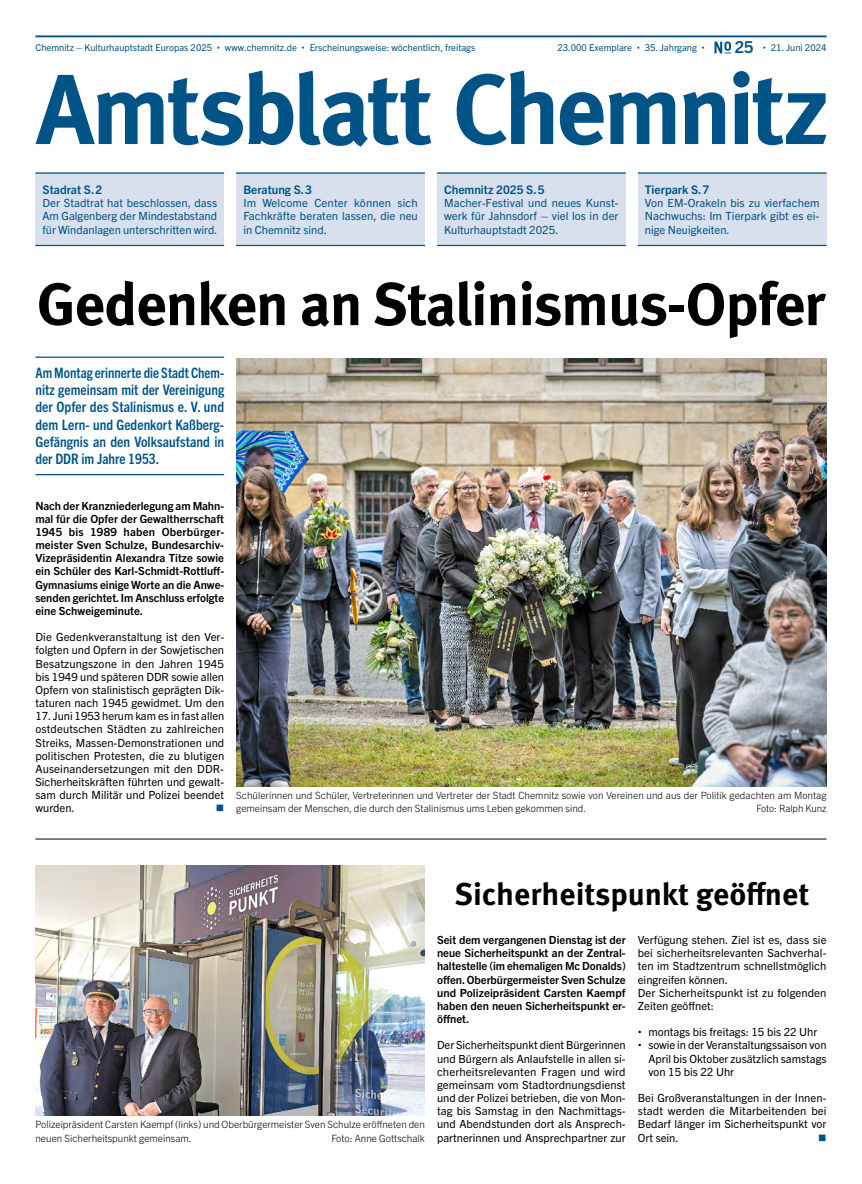
<style>
.page{position:relative;width:862px;height:1184px;background:#fff}
.page>*{position:absolute;margin:0;border:0;box-sizing:border-box;transform-origin:0 0}
.Titelseitenüberschri{font:700 60px "Meta Pro";letter-spacing:-.025em;color:#000}
.Überschrift_2_Ordnun{font:700 31.25px "Meta Pro";color:#000}
.Teaser_blau_mit_Absa{font:700 condensed 14.38px/17.2px "Trade Gothic Next LT Pro";letter-spacing:.005em;color:#005387;text-align:justify}
.Titelseitenrubrikzei{font:700 11.88px "Trade Gothic Next LT Pro";color:#005387}
.Fließtext{font:11.25px/13.1px "Trade Gothic Next LT Pro";color:#000;text-align:justify}
.Teasertext_fett{font:700 11.25px/13.1px "Trade Gothic Next LT Pro";color:#000;text-align:justify}
.Titelseitenrubrikzei-2{font:11.25px/13.1px "Trade Gothic Next LT Pro";color:#005387;text-align:justify}
.Fließtext-2{font:11.25px "Wingdings";color:#005387}
.Bildunterschrift{font:300 10px/13.1px "Trade Gothic Next LT Pro";color:#000}
.t1{font:9.38px "Trade Gothic Next LT Pro";color:#005387}
.s1{font-weight:700;font-size:16.5px}
</style>
<div class="page">
<svg style="left:714px;top:41px;width:16px;height:12px"></svg>
<svg style="left:35px;top:71px;width:258px;height:75px"></svg>
<svg style="left:299px;top:71px;width:132px;height:76px"></svg>
<svg style="left:456px;top:71px;width:97px;height:74px"></svg>
<svg style="left:559px;top:92px;width:116px;height:53px"></svg>
<svg style="left:683px;top:92px;width:41px;height:52px"></svg>
<svg style="left:732px;top:71px;width:17px;height:16px"></svg>
<svg style="left:734px;top:78px;width:92px;height:67px"></svg>
<hr style="left:35px;top:35px;width:791px;height:2px;background:#005387">
<div style="left:637px;top:172px;width:189px;height:74px;background:#d7e0ec"></div>
<hr style="left:637px;top:245px;width:189px;height:1px;background:#005387">
<hr style="left:637px;top:172px;width:189px;height:2px;background:#005387">
<div style="left:437px;top:172px;width:188px;height:74px;background:#d7e0ec"></div>
<hr style="left:437px;top:245px;width:188px;height:1px;background:#005387">
<hr style="left:437px;top:172px;width:188px;height:2px;background:#005387">
<div style="left:236px;top:172px;width:188px;height:74px;background:#d7e0ec"></div>
<hr style="left:236px;top:245px;width:188px;height:1px;background:#005387">
<hr style="left:236px;top:172px;width:188px;height:2px;background:#005387">
<div style="left:35px;top:172px;width:189px;height:74px;background:#d7e0ec"></div>
<hr style="left:35px;top:245px;width:189px;height:1px;background:#005387">
<hr style="left:35px;top:172px;width:189px;height:2px;background:#005387">
<hr style="left:35px;top:356px;width:189px;height:2px;background:#005387">
<hr style="left:35px;top:474px;width:189px;height:1px;background:#005387">
<img style="left:236px;top:358px;width:590px;height:428px">
<hr style="left:35px;top:838px;width:791px;height:1px;background:#000">
<img style="left:35px;top:865px;width:389px;height:250px">
<p class="t1" style="left:35px;top:41px;width:178px">Chemnitz – Kulturhauptstadt Europas 2025</p>
<p class="t1" style="left:225px;top:41px;width:73px">www.chemnitz.de</p>
<p class="t1" style="left:309px;top:41px;width:167px">Erscheinungsweise: wöchentlich, freitags</p>
<p class="t1" style="left:557px;top:41px;width:76px">23.000 Exemplare</p>
<p class="t1" style="left:644px;top:41px;width:54px">35. Jahrgang</p>
<p class="t1" style="left:734px;top:41px;width:93px"><span class="s1">25</span> 21. Juni 2024</p>
<p class="Titelseitenrubrikzei" style="left:43px;top:181px;width:61px">Stadrat S.2</p>
<p class="Titelseitenrubrikzei-2" style="left:43px;top:196px;width:176px">Der Stadtrat hat beschlossen, dass Am Galgenberg der Mindestabstand für Windanlagen unterschritten wird.</p>
<p class="Titelseitenrubrikzei" style="left:243px;top:181px;width:70px">Beratung S.3</p>
<p class="Titelseitenrubrikzei-2" style="left:243px;top:196px;width:176px">Im Welcome Center können sich Fachkräfte beraten lassen, die neu in Chemnitz sind.</p>
<p class="Titelseitenrubrikzei" style="left:444px;top:181px;width:102px">Chemnitz 2025 S.5</p>
<p class="Titelseitenrubrikzei-2" style="left:444px;top:196px;width:176px">Macher-Festival und neues Kunst&shy;werk für Jahnsdorf – viel los in der Kulturhauptstadt 2025.</p>
<p class="Titelseitenrubrikzei" style="left:644px;top:181px;width:66px">Tierpark S.7</p>
<p class="Titelseitenrubrikzei-2" style="left:644px;top:196px;width:176px">Von EM-Orakeln bis zu vierfachem Nachwuchs: Im Tierpark gibt es ei&shy;nige Neuigkeiten.</p>
<p class="Titelseitenüberschri" style="left:36px;top:257px;width:790px">Gedenken an Stalinismus-Opfer</p>
<p class="Teaser_blau_mit_Absa" style="left:35px;top:363px;width:190px">Am Montag erinnerte die Stadt Chem&shy;nitz gemeinsam mit der Vereinigung der Opfer des Stalinismus e. V. und dem Lern- und Gedenkort Kaßberg-Gefängnis an den Volksaufstand in der DDR im Jahre 1953.</p>
<p class="Teasertext_fett" style="left:35px;top:498px;width:190px">Nach der Kranzniederlegung am Mahn&shy;mal für die Opfer der Gewaltherrschaft 1945 bis 1989 haben Oberbürger&shy;meister Sven Schulze, Bundesarchiv-Vizepräsidentin Alexandra Titze sowie ein Schüler des Karl-Schmidt-Rottluff-Gymnasiums einige Worte an die Anwe&shy;senden gerichtet. Im Anschluss erfolgte eine Schweigeminute.</p>
<p class="Fließtext" style="left:35px;top:630px;width:190px">Die Gedenkveranstaltung ist den Ver&shy;folgten und Opfern in der Sowjetischen Besatzungszone in den Jahren 1945 bis 1949 und späteren DDR sowie allen Opfern von stalinistisch geprägten Dik&shy;taturen nach 1945 gewidmet. Um den</p>
<p class="Fließtext" style="left:35px;top:708px;width:190px">17. Juni 1953 herum kam es in fast allen ostdeutschen Städten zu zahlreichen Streiks, Massen-Demonstrationen und politischen Protesten, die zu blutigen Auseinandersetzungen mit den DDR-Sicherheitskräften führten und gewalt&shy;sam durch Militär und Polizei beendet wurden.</p>
<p class="Fließtext-2" style="left:216px;top:802px;width:10px">■</p>
<p class="Bildunterschrift" style="left:236px;top:788px;width:591px">Schülerinnen und Schüler, Vertreterinnen und Vertreter der Stadt Chemnitz sowie von Vereinen und aus der Politik gedachten am Montag gemeinsam der Menschen, die durch den Stalinismus ums Leben gekommen sind.</p>
<p class="Bildunterschrift" style="left:756px;top:801px;width:72px">Foto: Ralph Kunz</p>
<p class="Überschrift_2_Ordnun" style="left:454px;top:869px;width:356px">Sicherheitspunkt geöffnet</p>
<p class="Bildunterschrift" style="left:35px;top:1117px;width:391px">Polizeipräsident Carsten Kaempf (links) und Oberbürgermeister Sven Schulze eröffneten den neuen Sicherheitspunkt gemeinsam.</p>
<p class="Bildunterschrift" style="left:331px;top:1130px;width:95px">Foto: Anne Gottschalk</p>
<p class="Teasertext_fett" style="left:437px;top:932px;width:190px">Seit dem vergangenen Dienstag ist der neue Sicherheitspunkt an der Zentral&shy;haltestelle (im ehemaligen Mc Donalds) offen. Oberbürgermeister Sven Schulze und Polizeipräsident Carsten Kaempf haben den neuen Sicherheitspunkt er&shy;öffnet.</p>
<p class="Fließtext" style="left:437px;top:1038px;width:190px">Der Sicherheitspunkt dient Bürgerinnen und Bürgern als Anlaufstelle in allen si&shy;cherheitsrelevanten Fragen und wird gemeinsam vom Stadtordnungsdienst und der Polizei betrieben, die von Mon&shy;tag bis Samstag in den Nachmittags&shy;und Abendstunden dort als Ansprech&shy;partnerinnen und Ansprechpartner zur</p>
<p class="Fließtext" style="left:637px;top:932px;width:190px">Verfügung stehen. Ziel ist es, dass sie bei sicherheitsrelevanten Sachverhal&shy;ten im Stadtzentrum schnellstmöglich eingreifen können.</p>
<p class="Fließtext" style="left:637px;top:985px;width:190px">Der Sicherheitspunkt ist zu folgenden<br>Zeiten geöffnet:</p>
<p class="Fließtext" style="left:648px;top:1024px;width:170px">montags bis freitags: 15 bis 22 Uhr</p>
<p class="Fließtext" style="left:648px;top:1038px;width:179px">sowie in der Veranstaltungssaison von April bis Oktober zusätzlich samstags von 15 bis 22 Uhr</p>
<p class="Fließtext" style="left:637px;top:1090px;width:190px">Bei Großveranstaltungen in der Innen&shy;stadt werden die Mitarbeitenden bei Bedarf länger im Sicherheitspunkt vor Ort sein.</p>
<p class="Fließtext-2" style="left:817px;top:1131px;width:10px">■</p>
</div>
